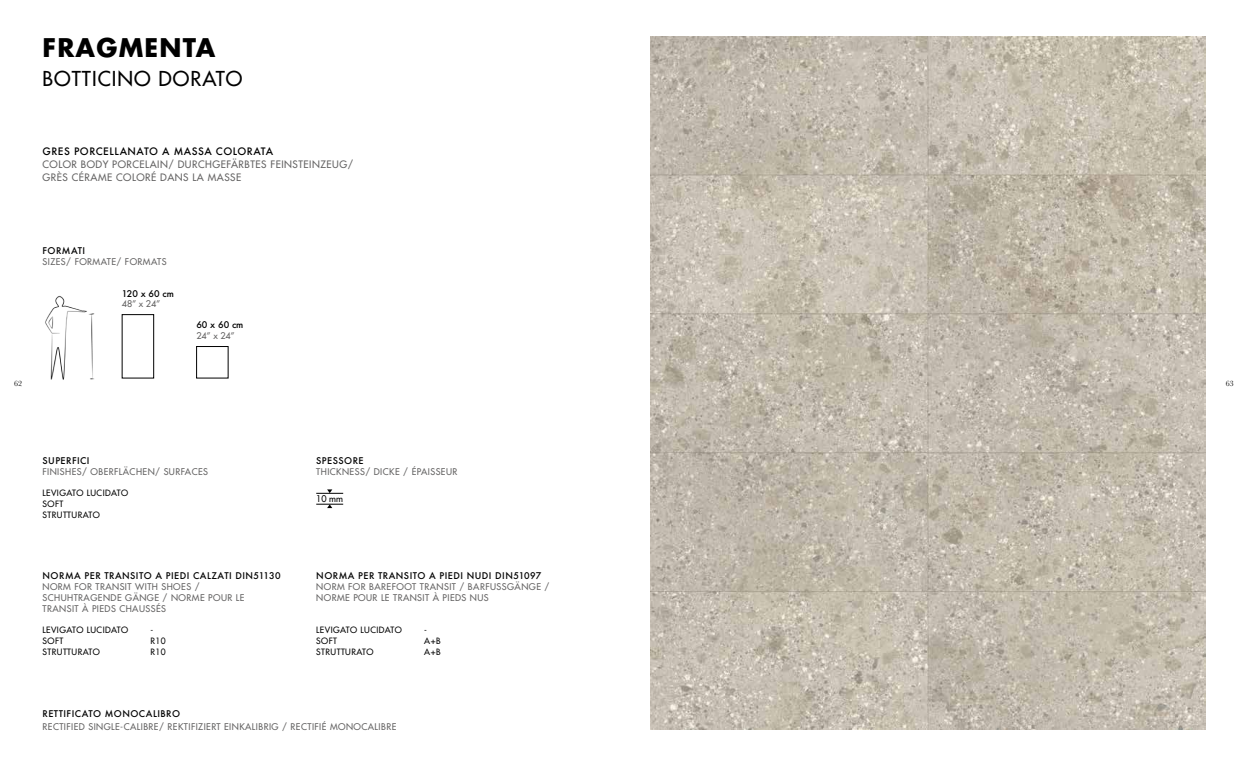
<style>
.page{position:relative;width:1248px;height:766px;background:#fff}
.page>*{position:absolute;margin:0;border:0;box-sizing:border-box;transform-origin:0 0}
.t1{font:700 25px "Futura Std";letter-spacing:.05em;color:#000}
.t2{font:500 20px "Futura Std";letter-spacing:.05em;color:#000}
.t3{font:500 10px/12.8px "Futura Std";letter-spacing:.05em;color:#646363}
.t4{font:500 10px "Futura";letter-spacing:.05em;color:#000}
.t5{font:500 9px/10.8px "Futura Std";letter-spacing:.05em;color:#646363}
.t6{font:500 9px "Futura";letter-spacing:.05em;color:#000}
.t7{font:500 9px "Futura Std";color:#000}
.t8{font:500 8.5px/11px "Futura Std";letter-spacing:.05em;color:#000}
.t9{font:8px "Baskerville";color:#000}
</style>
<div class="page">
<div style="left:196px;top:346px;width:32px;height:32px;border:1px solid #000"></div>
<div style="left:122px;top:314px;width:32px;height:64px;border:1px solid #000"></div>
<img style="left:45px;top:295px;width:50px;height:85px">
<img style="left:650px;top:36px;width:555px;height:693px">
<svg style="left:316px;top:489px;width:27px;height:5px"></svg>
<svg style="left:316px;top:504px;width:27px;height:4px"></svg>
<h1 class="t1" style="left:43px;top:31px;width:174px">FRAGMENTA</h1>
<h2 class="t2" style="left:43px;top:66px;width:201px">BOTTICINO DORATO</h2>
<p class="t4" style="left:43px;top:144px;width:232px">GRES PORCELLANATO A MASSA COLORATA</p>
<p class="t3" style="left:43px;top:158px;width:312px">COLOR BODY PORCELAIN/ DURCHGEFÄRBTES FEINSTEINZEUG/<br>GRÈS CÉRAME COLORÉ DANS LA MASSE</p>
<p class="t6" style="left:43px;top:244px;width:44px">FORMATI</p>
<p class="t5" style="left:43px;top:256px;width:125px">SIZES/ FORMATE/ FORMATS</p>
<p class="t6" style="left:122px;top:287px;width:53px">120 x 60 cm</p>
<p class="t5" style="left:122px;top:298px;width:40px">48” x 24”</p>
<p class="t6" style="left:196px;top:319px;width:48px">60 x 60 cm</p>
<p class="t5" style="left:196px;top:330px;width:40px">24” x 24”</p>
<p class="t9" style="left:14px;top:378px;width:9px">62</p>
<p class="t9" style="left:1225px;top:378px;width:9px">63</p>
<p class="t6" style="left:43px;top:455px;width:49px">SUPERFICI</p>
<p class="t5" style="left:43px;top:466px;width:167px">FINISHES/ OBERFLÄCHEN/ SURFACES</p>
<p class="t8" style="left:43px;top:487px;width:87px">LEVIGATO LUCIDATO<br>SOFT<br>STRUTTURATO</p>
<p class="t6" style="left:316px;top:455px;width:49px">SPESSORE</p>
<p class="t5" style="left:316px;top:466px;width:143px">THICKNESS/ DICKE / ÉPAISSEUR</p>
<p class="t7" style="left:316px;top:493px;width:28px">10 mm</p>
<p class="t6" style="left:43px;top:569px;width:239px">NORMA PER TRANSITO A PIEDI CALZATI DIN51130</p>
<p class="t5" style="left:43px;top:581px;width:203px">NORM FOR TRANSIT WITH SHOES /<br>SCHUHTRAGENDE GÄNGE / NORME POUR LE<br>TRANSIT À PIEDS CHAUSSÉS</p>
<p class="t6" style="left:316px;top:569px;width:227px">NORMA PER TRANSITO A PIEDI NUDI DIN51097</p>
<p class="t5" style="left:316px;top:581px;width:235px">NORM FOR BAREFOOT TRANSIT / BARFUSSGÄNGE /<br>NORME POUR LE TRANSIT À PIEDS NUS</p>
<p class="t8" style="left:43px;top:624px;width:87px">LEVIGATO LUCIDATO</p>
<p class="t8" style="left:151px;top:624px;width:4px">-</p>
<p class="t8" style="left:43px;top:635px;width:22px">SOFT</p>
<p class="t8" style="left:151px;top:635px;width:17px">R10</p>
<p class="t8" style="left:43px;top:646px;width:59px">STRUTTURATO</p>
<p class="t8" style="left:151px;top:646px;width:17px">R10</p>
<p class="t8" style="left:316px;top:624px;width:87px">LEVIGATO LUCIDATO</p>
<p class="t8" style="left:424px;top:624px;width:4px">-</p>
<p class="t8" style="left:316px;top:635px;width:22px">SOFT</p>
<p class="t8" style="left:424px;top:635px;width:18px">A+B</p>
<p class="t8" style="left:316px;top:646px;width:59px">STRUTTURATO</p>
<p class="t8" style="left:424px;top:646px;width:18px">A+B</p>
<p class="t6" style="left:43px;top:707px;width:139px">RETTIFICATO MONOCALIBRO</p>
<p class="t5" style="left:43px;top:720px;width:355px">RECTIFIED SINGLE-CALIBRE/ REKTIFIZIERT EINKALIBRIG / RECTIFIÉ MONOCALIBRE</p>
</div>
